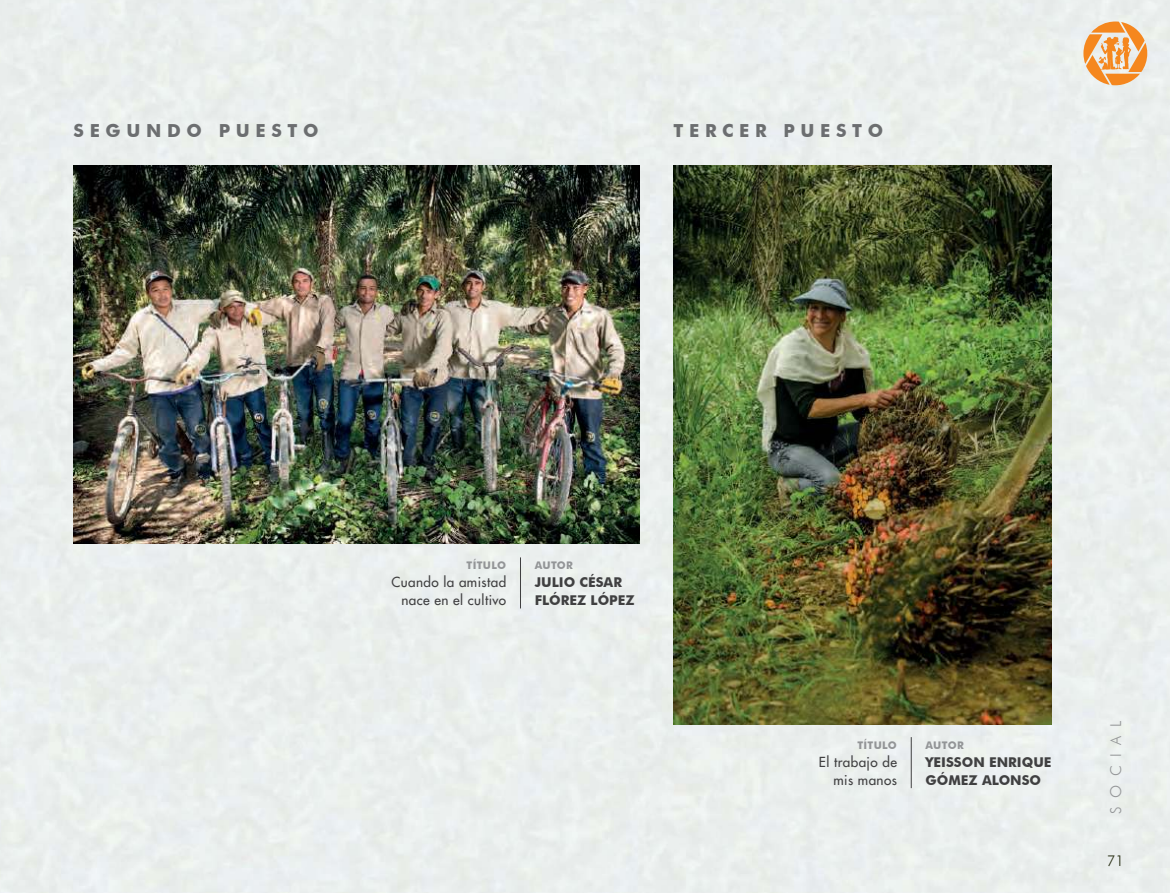
<style>
.page{position:relative;width:1170px;height:893px;background:#fff}
.page>*{position:absolute;margin:0;border:0;box-sizing:border-box;transform-origin:0 0}
.t1{font:700 18px "Futura BT";color:#6c6e70}
.t2{font:300 15px "Futura BT";color:#939597}
.t3{font:300 15px "Futura BT";color:#252b10}
.t4{font:500 13.5px/18px "Futura Std";letter-spacing:.03em;color:#404041;text-align:right}
.t5{font:700 13.5px/18px "Futura BT";color:#404041}
.t6{font:700 10.5px "Futura BT";letter-spacing:.03em;color:#939597}
</style>
<div class="page">
<div style="left:0;top:0;width:1169px;height:893px;background:#ebefee"></div>
<img style="left:74px;top:166px;width:565px;height:377px">
<img style="left:673px;top:166px;width:378px;height:558px">
<hr style="left:520px;top:557px;width:1px;height:51px;background:#404041">
<hr style="left:910px;top:737px;width:1px;height:51px;background:#404041">
<svg style="left:1083px;top:22px;width:63px;height:63px;background:#f0b67d"></svg>
<h1 class="t1" style="left:74px;top:123px;width:246px">S E G U N D O P U E S T O</h1>
<h1 class="t1" style="left:673px;top:123px;width:211px">T E R C E R P U E S T O</h1>
<p class="t6" style="left:466px;top:561px;width:41px">TÍTULO</p>
<p class="t4" style="left:391px;top:573px;width:116px">Cuando la amistad nace en el cultivo</p>
<p class="t6" style="left:534px;top:561px;width:40px">AUTOR</p>
<p class="t5" style="left:534px;top:574px;width:101px">JULIO CÉSAR<br>FLÓREZ LÓPEZ</p>
<p class="t6" style="left:857px;top:740px;width:41px">TÍTULO</p>
<p class="t4" style="left:818px;top:753px;width:80px">El trabajo de mis manos</p>
<p class="t6" style="left:925px;top:740px;width:40px">AUTOR</p>
<p class="t5" style="left:925px;top:753px;width:127px">YEISSON ENRIQUE<br>GÓMEZ ALONSO</p>
<p class="t2" style="left:1109px;top:814px;width:95px;rotate:-90deg">S O C I A L</p>
<p class="t3" style="left:1106px;top:854px;width:19px">71</p>
</div>
